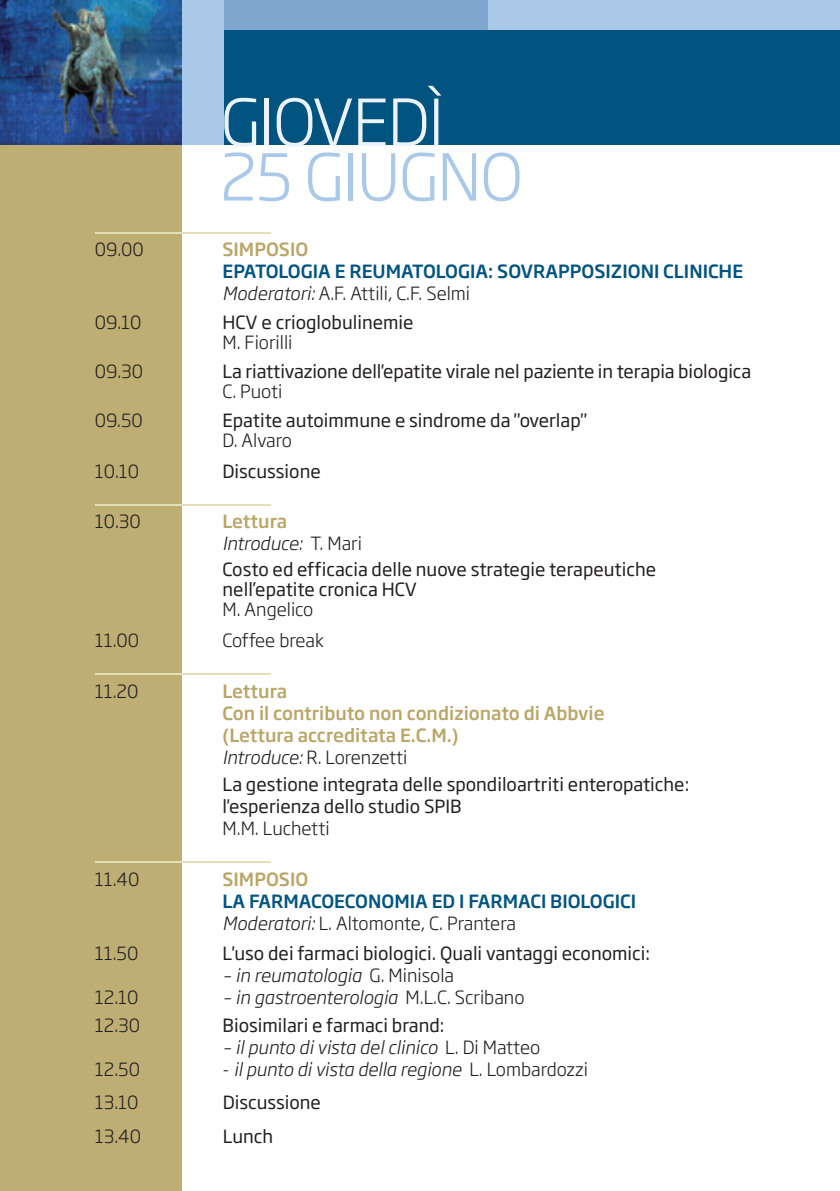
<style>
.page{position:relative;width:840px;height:1191px;background:#fff}
.page>*{position:absolute;margin:0;border:0;box-sizing:border-box;transform-origin:0 0}
.t1{font:300 63.6px "Soho Gothic Pro";letter-spacing:-.02em;color:#aac9e9}
.t2{font:300 63.6px "Soho Gothic Pro";letter-spacing:-.02em;color:#ecf3fa}
.t3{font:18px/20px "Soho Gothic Pro";color:#231f20}
.t4{font:italic 300 18px/22px "Soho Gothic Pro";color:#231f20}
.t5{font:500 18px/22px "Soho Gothic Pro";color:#00547f}
.t6{font:300 18px "Soho Gothic Pro";color:#231f20}
.t7{font:500 18px/22px "Soho Gothic Pro";color:#b9a668}
.s1{font-weight:300;font-style:italic;color:#231f20}
.s2{font-weight:300;color:#231f20}
.s3{font-weight:500;font-style:normal;color:#b9a668}
.s4{font-style:normal}
</style>
<div class="page">
<div style="left:0;top:145px;width:181px;height:1046px;background:#bfae74"></div>
<hr style="left:95px;top:232px;width:175px;height:1px;background:#e4dfb6">
<hr style="left:95px;top:505px;width:175px;height:1px;background:#e4dfb6">
<hr style="left:95px;top:674px;width:175px;height:1px;background:#e4dfb6">
<hr style="left:95px;top:862px;width:175px;height:1px;background:#e4dfb6">
<div style="left:0;top:0;width:839px;height:145px;background:#aac9e9"></div>
<div style="left:224px;top:0;width:264px;height:83px;background:#7ea6cf"></div>
<div style="left:224px;top:30px;width:615px;height:115px;background:#00547f"></div>
<img style="left:0;top:0;width:181px;height:145px">
<h1 class="t2" style="left:221px;top:97px;width:224px">gioVedì</h1>
<h1 class="t1" style="left:220px;top:151px;width:304px">25 giugno</h1>
<p class="t6" style="left:95px;top:242px;width:50px">09.00</p>
<p class="t7" style="left:222px;top:240px;width:87px">SIMPOSIO</p>
<p class="t5" style="left:222px;top:262px;width:522px">EPATOLOGIA E REUMATOLOGIA: SOVRAPPOSIZIONI CLINICHE<br><span class="s1">Moderatori:</span> <span class="s2">A.F. Attili, c.F. Selmi</span></p>
<p class="t6" style="left:95px;top:315px;width:48px">09.10</p>
<p class="t3" style="left:222px;top:313px;width:192px">HCV e crioglobulinemie</p>
<p class="t6" style="left:222px;top:335px;width:71px">m. Fiorilli</p>
<p class="t6" style="left:95px;top:364px;width:50px">09.30</p>
<p class="t3" style="left:222px;top:362px;width:530px">La riattivazione dell'epatite virale nel paziente in terapia biologica</p>
<p class="t6" style="left:222px;top:384px;width:61px">c. Puoti</p>
<p class="t6" style="left:95px;top:413px;width:50px">09.50</p>
<p class="t3" style="left:222px;top:412px;width:366px">Epatite autoimmune e sindrome da "overlap"</p>
<p class="t6" style="left:222px;top:433px;width:71px">d. Alvaro</p>
<p class="t6" style="left:95px;top:464px;width:46px">10.10</p>
<p class="t3" style="left:222px;top:463px;width:100px">Discussione</p>
<p class="t6" style="left:95px;top:514px;width:47px">10.30</p>
<p class="t4" style="left:222px;top:512px;width:141px"><span class="s3">Lettura<br></span>Introduce: <span class="s4">T. mari</span></p>
<p class="t3" style="left:222px;top:561px;width:435px">Costo ed efficacia delle nuove strategie terapeutiche nell’epatite cronica HCV</p>
<p class="t6" style="left:222px;top:602px;width:92px">m. Angelico</p>
<p class="t6" style="left:95px;top:633px;width:46px">11.00</p>
<p class="t6" style="left:222px;top:633px;width:103px">coffee break</p>
<p class="t6" style="left:95px;top:683px;width:45px">11.20</p>
<p class="t7" style="left:222px;top:681px;width:383px">Lettura<br>Con il contributo non condizionato di Abbvie (Lettura accreditata E.C.M.)<br><span class="s1">Introduce:</span> <span class="s2">r. lorenzetti</span></p>
<p class="t3" style="left:222px;top:775px;width:468px;line-height:22px">La gestione integrata delle spondiloartriti enteropatiche: l'esperienza dello studio SPIB</p>
<p class="t6" style="left:222px;top:821px;width:108px">m.m. luchetti</p>
<p class="t6" style="left:95px;top:871px;width:46px">11.40</p>
<p class="t7" style="left:222px;top:869px;width:87px">SIMPOSIO</p>
<p class="t5" style="left:222px;top:891px;width:415px">LA FARMACOECONOMIA ED I FARMACI BIOLOGICI<br><span class="s1">Moderatori:</span> <span class="s2">l. Altomonte, c. Prantera</span></p>
<p class="t6" style="left:95px;top:946px;width:45px">11.50</p>
<p class="t3" style="left:222px;top:945px;width:429px">L'uso dei farmaci biologici. Quali vantaggi economici:</p>
<p class="t4" style="left:222px;top:966px;width:233px">– in reumatologia <span class="s4">g. minisola</span></p>
<p class="t6" style="left:95px;top:990px;width:45px">12.10</p>
<p class="t4" style="left:222px;top:988px;width:303px">– in gastroenterologia <span class="s4">m.l.c. Scribano</span></p>
<p class="t6" style="left:95px;top:1018px;width:47px">12.30</p>
<p class="t3" style="left:222px;top:1016px;width:223px">Biosimilari e farmaci brand:</p>
<p class="t4" style="left:222px;top:1037px;width:319px">– il punto di vista del clinico <span class="s4">l. di matteo</span></p>
<p class="t6" style="left:95px;top:1062px;width:47px">12.50</p>
<p class="t4" style="left:222px;top:1059px;width:367px"><span class="s4">-</span> il punto di vista della regione <span class="s4">l. lombardozzi</span></p>
<p class="t6" style="left:95px;top:1095px;width:45px">13.10</p>
<p class="t3" style="left:222px;top:1094px;width:100px">Discussione</p>
<p class="t6" style="left:95px;top:1128px;width:48px">13.40</p>
<p class="t3" style="left:222px;top:1127px;width:52px">Lunch</p>
</div>
